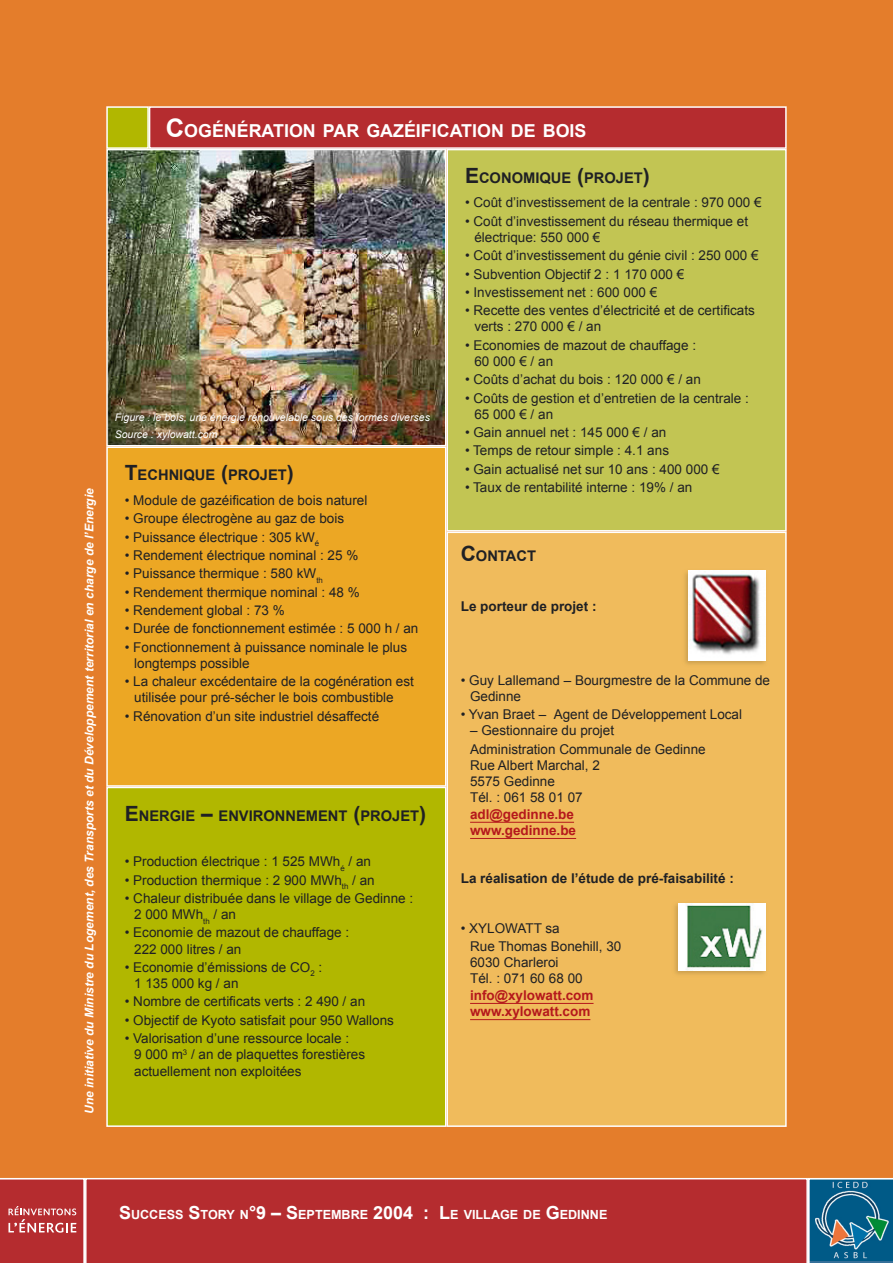
<style>
.page{position:relative;width:893px;height:1263px;background:#e47d2b}
.page>*{position:absolute;margin:0;border:0;box-sizing:border-box;transform-origin:0 0}
.t1{font:700 17.85px "Arial";color:#fff}
.t2{font:700 14.7px "Arial";color:#1f2024}
.t3{font:13.5px/16.2px "Arial";color:#1f2024}
.t4{font:700 13.5px/16.2px "Arial";color:#b5181c}
.t5{font:700 13.5px "Arial";color:#1f2024}
.t6{font:700 12.6px "Arial";color:#fff}
.t7{font:italic 700 12px "Arial";color:#fff}
.t8{font:italic 10.5px "Arial";color:#fff}
.s1{font-size:25.5px}
.s2{font-size:21px}
.s3{font-size:18px}
</style>
<div class="page">
<div style="left:150px;top:107px;width:636px;height:41px;background:#b52c2f"></div>
<div style="left:149px;top:106px;width:638px;height:43px;border:2px solid #fff"></div>
<div style="left:107px;top:107px;width:41px;height:41px;background:#b1b700"></div>
<div style="left:106px;top:106px;width:43px;height:43px;border:2px solid #fff"></div>
<img style="left:109px;top:152px;width:334px;height:291px">
<div style="left:106px;top:149px;width:340px;height:297px;border:2px solid #fff"></div>
<div style="left:447px;top:150px;width:339px;height:381px;background:#c2c553"></div>
<div style="left:446px;top:149px;width:341px;height:382px;border:2px solid #fff"></div>
<div style="left:107px;top:787px;width:339px;height:339px;background:#b1b700"></div>
<div style="left:106px;top:787px;width:340px;height:340px;border:2px solid #fff"></div>
<div style="left:107px;top:447px;width:339px;height:339px;background:#eca724"></div>
<div style="left:106px;top:446px;width:340px;height:341px;border:2px solid #fff"></div>
<div style="left:85px;top:1178px;width:723px;height:85px;background:#b52c2f"></div>
<svg style="left:0;top:1178px;width:85px;height:85px"></svg>
<div style="left:447px;top:532px;width:339px;height:594px;background:#f0bb5c"></div>
<hr style="left:470px;top:822px;width:104px;height:1px;background:#b5181c">
<hr style="left:470px;top:838px;width:106px;height:1px;background:#b5181c">
<hr style="left:470px;top:1003px;width:123px;height:1px;background:#b5181c">
<hr style="left:470px;top:1019px;width:120px;height:1px;background:#b5181c">
<img style="left:685px;top:570px;width:81px;height:95px">
<img style="left:689px;top:571px;width:76px;height:89px">
<img style="left:674px;top:903px;width:92px;height:72px">
<img style="left:678px;top:903px;width:87px;height:68px">
<svg style="left:808px;top:1178px;width:85px;height:85px"></svg>
<p class="t7" style="left:82px;top:1114px;width:627px;rotate:-90deg">Une initiative du Ministre du Logement, des Transports et du Développement territorial en charge de l’Energie</p>
<h1 class="t1" style="left:166px;top:119px;width:422px"><span class="s1">C</span>OGÉNÉRATION PAR GAZÉIFICATION DE BOIS</h1>
<p class="t2" style="left:465px;top:168px;width:186px"><span class="s2">E</span>CONOMIQUE <span class="s2">(</span>PROJET<span class="s2">)</span></p>
<p class="t3" style="left:465px;top:195px;width:298px">• Coût d’investissement de la centrale : 970 000 €</p>
<p class="t3" style="left:474px;top:213px;width:275px;text-indent:-9px">• Coût d’investissement du réseau thermique et électrique: 550 000 €</p>
<p class="t3" style="left:465px;top:247px;width:295px">• Coût d’investissement du génie civil : 250 000 €</p>
<p class="t3" style="left:465px;top:266px;width:221px">• Subvention Objectif 2 : 1 170 000 €</p>
<p class="t3" style="left:465px;top:284px;width:194px">• Investissement net : 600 000 €</p>
<p class="t3" style="left:474px;top:302px;width:282px;text-indent:-9px">• Recette des ventes d’électricité et de certificats verts : 270 000 € / an</p>
<p class="t3" style="left:474px;top:337px;width:223px;text-indent:-9px">• Economies de mazout de chauffage :<br>60 000 € / an</p>
<p class="t3" style="left:465px;top:372px;width:237px">• Coûts d’achat du bois : 120 000 € / an</p>
<p class="t3" style="left:474px;top:390px;width:276px;text-indent:-9px">• Coûts de gestion et d’entretien de la centrale :<br>65 000 € / an</p>
<p class="t3" style="left:465px;top:424px;width:203px">• Gain annuel net : 145 000 € / an</p>
<p class="t3" style="left:465px;top:443px;width:206px">• Temps de retour simple : 4.1 ans</p>
<p class="t3" style="left:465px;top:461px;width:256px">• Gain actualisé net sur 10 ans : 400 000 €</p>
<p class="t3" style="left:465px;top:479px;width:229px">• Taux de rentabilité interne : 19% / an</p>
<p class="t8" style="left:115px;top:410px;width:317px">Figure : le bois, une énergie renouvelable sous des formes diverses</p>
<p class="t8" style="left:115px;top:427px;width:104px">Source : xylowatt.com</p>
<p class="t2" style="left:125px;top:465px;width:171px"><span class="s2">T</span>ECHNIQUE <span class="s2">(</span>PROJET<span class="s2">)</span></p>
<p class="t3" style="left:125px;top:492px;width:244px">• Module de gazéification de bois naturel</p>
<p class="t3" style="left:125px;top:511px;width:221px">• Groupe électrogène au gaz de bois</p>
<p class="t3" style="left:125px;top:529px;width:196px">• Puissance électrique : 305 kW <sub>é</sub></p>
<p class="t3" style="left:125px;top:547px;width:235px">• Rendement électrique nominal : 25 %</p>
<p class="t3" style="left:125px;top:566px;width:200px">• Puissance thermique : 580 kW <sub>th</sub></p>
<p class="t3" style="left:125px;top:584px;width:237px">• Rendement thermique nominal : 48 %</p>
<p class="t3" style="left:125px;top:602px;width:162px">• Rendement global : 73 %</p>
<p class="t3" style="left:125px;top:621px;width:295px">• Durée de fonctionnement estimée : 5 000 h / an</p>
<p class="t3" style="left:134px;top:639px;width:274px;text-indent:-9px">• Fonctionnement à puissance nominale le plus longtemps possible</p>
<p class="t3" style="left:134px;top:673px;width:281px;text-indent:-9px">• La chaleur excédentaire de la cogénération est utilisée pour pré-sécher le bois combustible</p>
<p class="t3" style="left:125px;top:708px;width:256px">• Rénovation d’un site industriel désaffecté</p>
<p class="t2" style="left:461px;top:546px;width:77px"><span class="s2">C</span>ONTACT</p>
<p class="t5" style="left:461px;top:597px;width:137px">Le porteur de projet :</p>
<p class="t3" style="left:470px;top:672px;width:301px;text-indent:-9px">• Guy Lallemand – Bourgmestre de la Commune de<br>Gedinne</p>
<p class="t3" style="left:461px;top:706px;width:283px">• Yvan Braet – Agent de Développement Local</p>
<p class="t3" style="left:470px;top:722px;width:237px;line-height:18.3px">– Gestionnaire du projet<br>Administration Communale de Gedinne</p>
<p class="t3" style="left:470px;top:757px;width:131px">Rue Albert Marchal, 2<br>5575 Gedinne<br>Tél. : 061 58 01 07</p>
<p class="t4" style="left:470px;top:806px;width:108px">adl@gedinne.be www.gedinne.be</p>
<p class="t5" style="left:461px;top:870px;width:275px">La réalisation de l’étude de pré-faisabilité :</p>
<p class="t3" style="left:470px;top:919px;width:153px;line-height:18.3px;text-indent:-9px">• XYLOWATT sa<br>Rue Thomas Bonehill, 30</p>
<p class="t3" style="left:470px;top:954px;width:114px">6030 Charleroi<br>Tél. : 071 60 68 00</p>
<p class="t4" style="left:470px;top:987px;width:125px">info@xylowatt.com www.xylowatt.com</p>
<p class="t2" style="left:125px;top:806px;width:303px"><span class="s2">E</span>NERGIE <span class="s2">–</span> ENVIRONNEMENT <span class="s2">(</span>PROJET<span class="s2">)</span></p>
<p class="t3" style="left:125px;top:853px;width:248px">• Production électrique : 1 525 MWh <sub>é</sub> / an</p>
<p class="t3" style="left:125px;top:872px;width:251px">• Production thermique : 2 900 MWh <sub>th</sub> / an</p>
<p class="t3" style="left:134px;top:890px;width:281px;text-indent:-9px">• Chaleur distribuée dans le village de Gedinne :<br>2 000 MWh <sub>th</sub> / an</p>
<p class="t3" style="left:134px;top:925px;width:217px;text-indent:-9px">• Economie de mazout de chauffage :<br>222 000 litres / an</p>
<p class="t3" style="left:134px;top:959px;width:190px;text-indent:-9px">• Economie d’émissions de CO <sub>2</sub> :<br>1 135 000 kg / an</p>
<p class="t3" style="left:125px;top:994px;width:242px">• Nombre de certificats verts : 2 490 / an</p>
<p class="t3" style="left:125px;top:1012px;width:271px">• Objectif de Kyoto satisfait pour 950 Wallons</p>
<p class="t3" style="left:134px;top:1030px;width:233px;text-indent:-9px">• Valorisation d’une ressource locale :<br>9 000 m <sup>3</sup> / an de plaquettes forestières actuellement non exploitées</p>
<p class="t6" style="left:119px;top:1206px;width:490px"><span class="s3">S</span>UCCESS <span class="s3">S</span>TORY N<span class="s3">°9 – S</span>EPTEMBRE <span class="s3">2004 : L</span>E VILLAGE DE <span class="s3">G</span>EDINNE</p>
</div>
